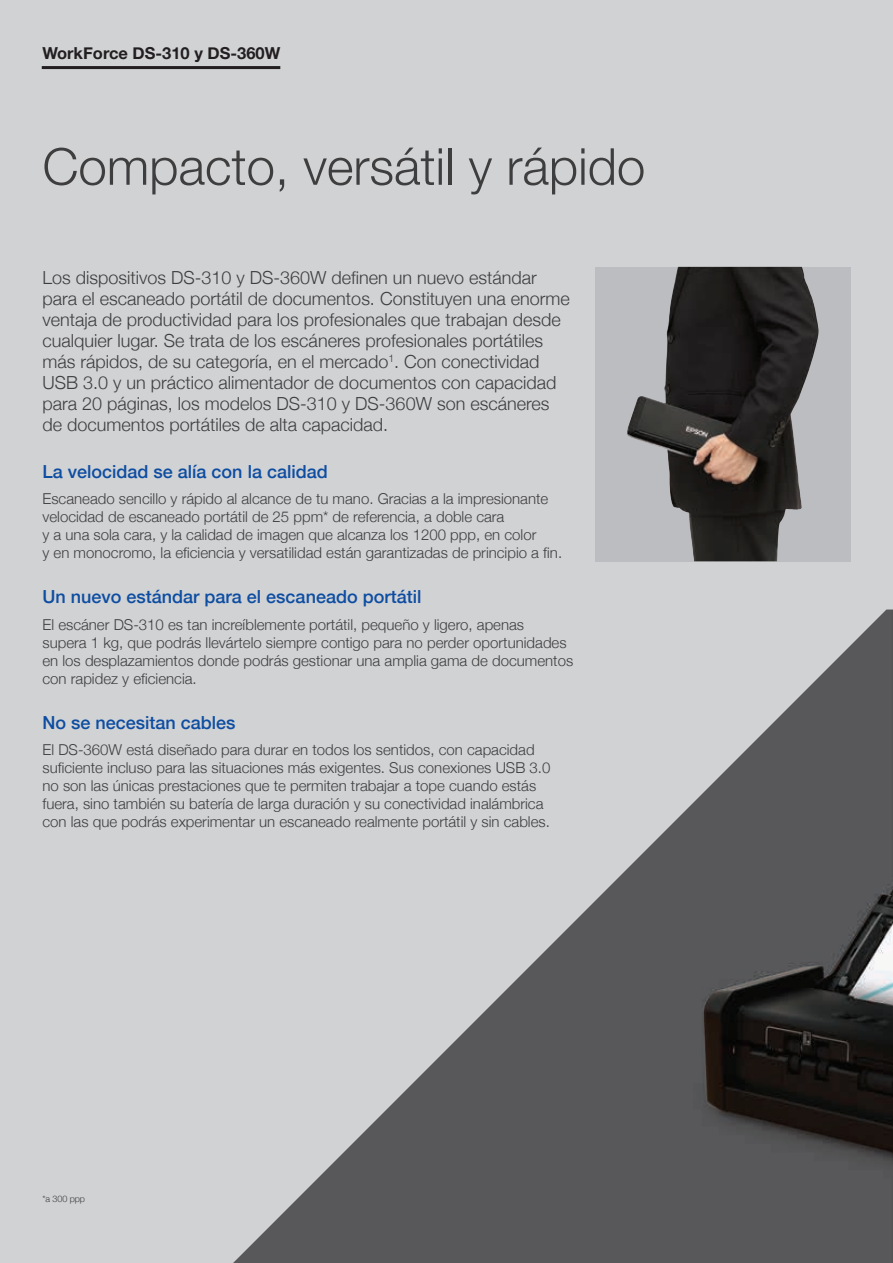
<style>
.page{position:relative;width:893px;height:1263px;background:#d1d2d4}
.page>*{position:absolute;margin:0;border:0;box-sizing:border-box;transform-origin:0 0}
.t1{font:300 51px "Helvetica Neue";color:#3e3e3f}
.t2{font:300 18px/21px "Helvetica Neue";color:#3e3e3f}
.t3{font:500 18px "Helvetica Neue";color:#0d4da1}
.t4{font:700 16.5px "Helvetica Neue";color:#231f20}
.t5{font:300 15px/18px "Helvetica Neue";color:#3e3e3f}
.t6{font:300 9px "Helvetica Neue";letter-spacing:-.01em;color:#3e3e3f}
</style>
<div class="page">
<img style="left:233px;top:609px;width:660px;height:654px">
<div style="left:42px;top:66px;width:238px;height:3px;border:2px solid #231f20"></div>
<svg style="left:595px;top:267px;width:255px;height:294px;background:#716f6f"></svg>
<img style="left:664px;top:267px;width:14px;height:133px">
<p class="t4" style="left:43px;top:40px;width:239px">WorkForce DS-310 y DS-360W</p>
<h1 class="t1" style="left:43px;top:125px;width:604px">Compacto, versátil y rápido</h1>
<p class="t2" style="left:43px;top:266px;width:529px">Los dispositivos DS-310 y DS-360W definen un nuevo estándar para el escaneado portátil de documentos. Constituyen una enorme ventaja de productividad para los profesionales que trabajan desde cualquier lugar. Se trata de los escáneres profesionales portátiles más rápidos, de su categoría, en el mercado<sup>1</sup>. Con conectividad USB 3.0 y un práctico alimentador de documentos con capacidad para 20 páginas, los modelos DS-310 y DS-360W son escáneres de documentos portátiles de alta capacidad.</p>
<p class="t3" style="left:43px;top:457px;width:287px">La velocidad se alía con la calidad</p>
<p class="t5" style="left:43px;top:489px;width:521px">Escaneado sencillo y rápido al alcance de tu mano. Gracias a la impresionante velocidad de escaneado portátil de 25 ppm* de referencia, a doble cara<br>y a una sola cara, y la calidad de imagen que alcanza los 1200 ppp, en color<br>y en monocromo, la eficiencia y versatilidad están garantizadas de principio a fin.</p>
<p class="t3" style="left:43px;top:582px;width:380px">Un nuevo estándar para el escaneado portátil</p>
<p class="t5" style="left:43px;top:614px;width:532px">El escáner DS-310 es tan increíblemente portátil, pequeño y ligero, apenas<br>supera 1 kg, que podrás llevártelo siempre contigo para no perder oportunidades en los desplazamientos donde podrás gestionar una amplia gama de documentos con rapidez y eficiencia.</p>
<p class="t3" style="left:43px;top:708px;width:195px">No se necesitan cables</p>
<p class="t5" style="left:43px;top:740px;width:509px">El DS-360W está diseñado para durar en todos los sentidos, con capacidad suficiente incluso para las situaciones más exigentes. Sus conexiones USB 3.0 no son las únicas prestaciones que te permiten trabajar a tope cuando estás fuera, sino también su batería de larga duración y su conectividad inalámbrica con las que podrás experimentar un escaneado realmente portátil y sin cables.</p>
<p class="t6" style="left:43px;top:1191px;width:44px">*a 300 ppp</p>
</div>
